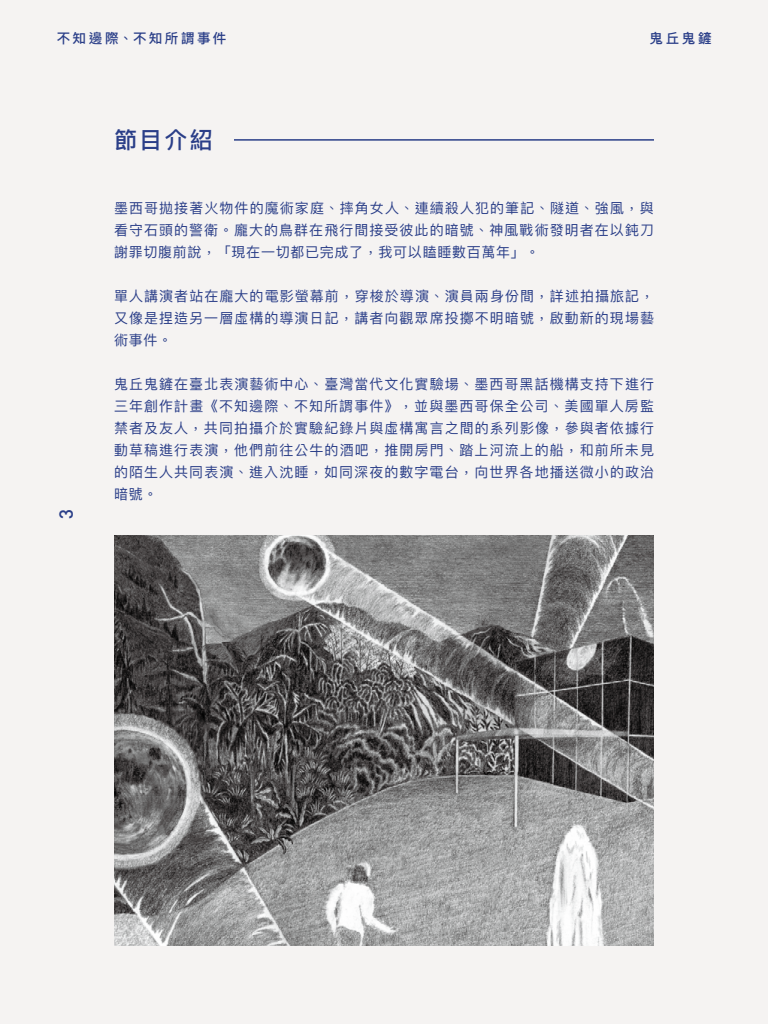
<style>
.page{position:relative;width:768px;height:1024px;background:#f5f3f2}
.page>*{position:absolute;margin:0;border:0;box-sizing:border-box;transform-origin:0 0}
.t1{font:500 23px "Ping Fang TC";color:#2a3e88}
.t2{font:19px "DIN Medium Alternate";color:#2a3e88}
.t3{font:14px/22px "Ping Fang TC";letter-spacing:.075em;color:#2a3e88;text-align:justify}
.t4{font:500 13.5px "Ping Fang TC";letter-spacing:.19em;color:#2a3e88}
</style>
<div class="page">
<img style="left:114px;top:535px;width:540px;height:410px">
<hr style="left:234px;top:139px;width:420px;height:2px;background:#2a3e88">
<p class="t4" style="left:57px;top:29px;width:171px">不知邊際、不知所謂事件</p>
<p class="t4" style="left:650px;top:29px;width:64px">鬼丘鬼鏟</p>
<h1 class="t1" style="left:114px;top:126px;width:100px">節目介紹</h1>
<h2 class="t2" style="left:52px;top:519px;width:11px;rotate:-90deg">3</h2>
<p class="t3" style="left:114px;top:197px;width:542px">墨西哥拋接著火物件的魔術家庭、摔角女人、連續殺人犯的筆記、隧道、強風，與看守石頭的警衛。龐大的鳥群在飛行間接受彼此的暗號、神風戰術發明者在以鈍刀謝罪切腹前說，「現在一切都已完成了，我可以瞌睡數百萬年」。</p>
<p class="t3" style="left:114px;top:285px;width:542px">單人講演者站在龐大的電影螢幕前，穿梭於導演、演員兩身份間，詳述拍攝旅記，又像是捏造另一層虛構的導演日記，講者向觀眾席投擲不明暗號，啟動新的現場藝術事件。</p>
<p class="t3" style="left:114px;top:373px;width:542px">鬼丘鬼鏟在臺北表演藝術中心、臺灣當代文化實驗場、墨西哥黑話機構支持下進行三年創作計畫《不知邊際、不知所謂事件》，並與墨西哥保全公司、美國單人房監禁者及友人，共同拍攝介於實驗紀錄片與虛構寓言之間的系列影像，參與者依據行動草稿進行表演，他們前往公牛的酒吧，推開房門、踏上河流上的船，和前所未見的陌生人共同表演、進入沈睡，如同深夜的數字電台，向世界各地播送微小的政治暗號。</p>
</div>
